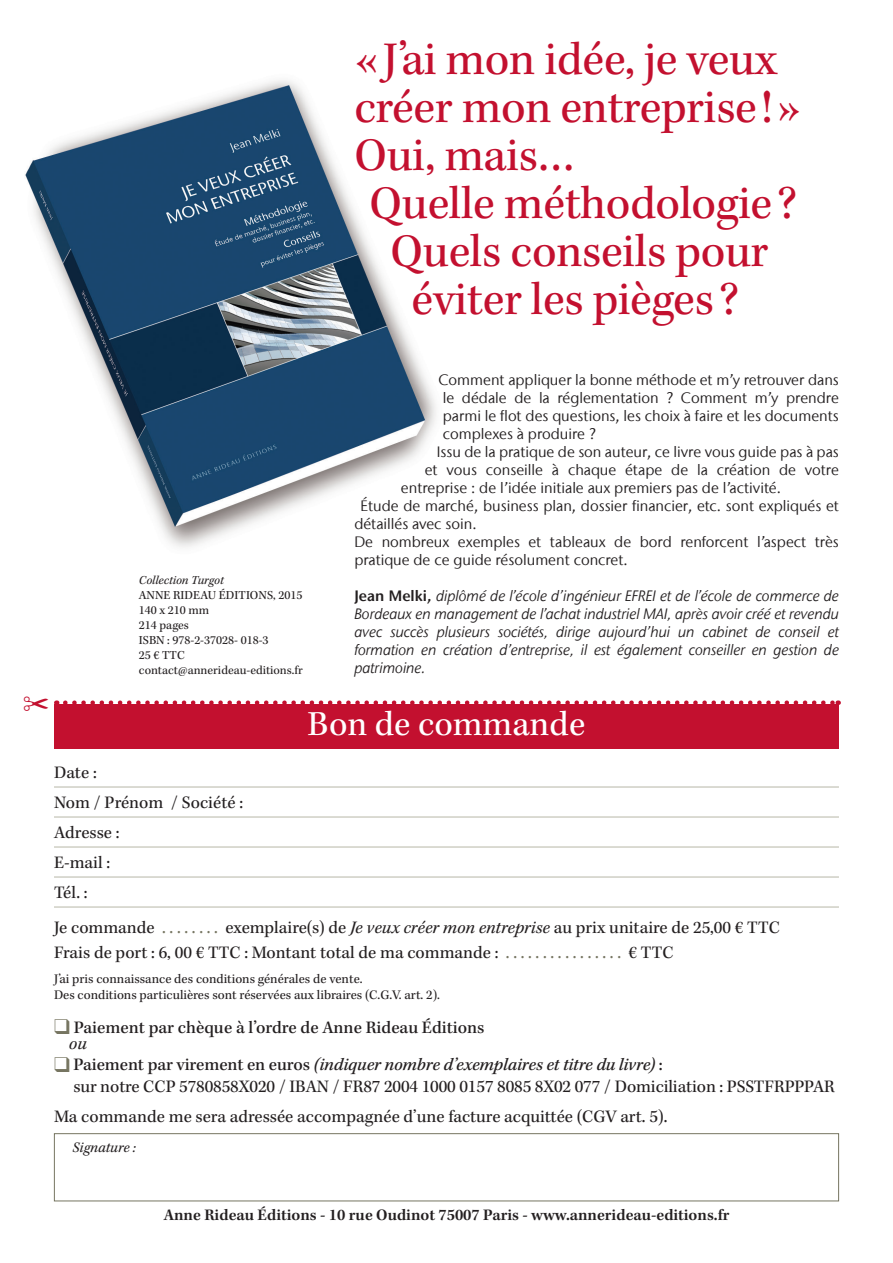
<style>
.page{position:relative;width:893px;height:1263px;background:#fff}
.page>*{position:absolute;margin:0;border:0;box-sizing:border-box;transform-origin:0 0}
.t1{font:48px "Kepler Std";letter-spacing:-.01em;color:#c3102f}
.t2{font:36px "Kepler Std";color:#fff}
.t3{font:18px/30px "Kepler Std";color:#231f20}
.t4{font:500 18px/16.5px "Kepler Std";color:#231f20}
.t5{font:600 16.5px "Kepler Std";color:#231f20}
.t6{font:15px "Stone Sans IIITC Com";color:#231f20}
.t7{font:italic 15px/18px "Stone Sans IIITC Com";color:#231f20;text-align:justify}
.t8{font:italic 15px "Kepler Std";color:#231f20}
.t9{font:13.5px/16.2px "Kepler Std";color:#231f20}
.t10{font:12.6px/15px "Kepler Std";color:#231f20}
.t11{font:italic 12.6px "Kepler Std";color:#231f20}
.s1{font-weight:600;font-style:normal}
.s2{color:#767561}
.s3{font-style:italic}
.s4{font-weight:400;font-style:italic}
.s5{font-weight:500}
.s6{font-weight:500;font-style:italic}
</style>
<div class="page">
<div style="left:54px;top:704px;width:785px;height:44px;background:#c3102f"></div>
<img style="left:25px;top:80px;width:411px;height:468px">
<hr style="left:54px;top:787px;width:785px;height:1px;background:#b7b7a7">
<hr style="left:54px;top:817px;width:785px;height:1px;background:#b7b7a7">
<hr style="left:54px;top:847px;width:785px;height:1px;background:#b7b7a7">
<hr style="left:54px;top:877px;width:785px;height:1px;background:#b7b7a7">
<hr style="left:54px;top:907px;width:785px;height:1px;background:#b7b7a7">
<div style="left:54px;top:1133px;width:785px;height:68px;border:1px solid #767561"></div>
<svg style="left:65px;top:700px;width:774px;height:4px"></svg>
<h1 class="t1" style="left:354px;top:32px;width:424px">«J’ai mon idée, je veux</h1>
<h1 class="t1" style="left:354px;top:80px;width:448px">créer mon entreprise!»</h1>
<h1 class="t1" style="left:354px;top:128px;width:222px">Oui, mais…</h1>
<h1 class="t1" style="left:369px;top:176px;width:429px">Quelle méthodologie?</h1>
<h1 class="t1" style="left:390px;top:224px;width:379px">Quels conseils pour</h1>
<h1 class="t1" style="left:411px;top:272px;width:329px">éviter les pièges ?</h1>
<p class="t6" style="left:438px;top:371px;width:402px">Comment appliquer la bonne méthode et m’y retrouver dans</p>
<p class="t6" style="left:443px;top:389px;width:398px">le dédale de la réglementation ? Comment m’y prendre</p>
<p class="t6" style="left:443px;top:407px;width:398px">parmi le flot des questions, les choix à faire et les documents</p>
<p class="t6" style="left:443px;top:425px;width:154px">complexes à produire ?</p>
<p class="t6" style="left:437px;top:443px;width:404px">Issu de la pratique de son auteur, ce livre vous guide pas à pas</p>
<p class="t6" style="left:425px;top:461px;width:416px">et vous conseille à chaque étape de la création de votre</p>
<p class="t6" style="left:401px;top:479px;width:382px">entreprise : de l’idée initiale aux premiers pas de l’activité.</p>
<p class="t6" style="left:360px;top:497px;width:480px">Étude de marché, business plan, dossier financier, etc. sont expliqués et</p>
<p class="t6" style="left:354px;top:515px;width:124px">détaillés avec soin.</p>
<p class="t6" style="left:354px;top:533px;width:486px">De nombreux exemples et tableaux de bord renforcent l’aspect très</p>
<p class="t6" style="left:354px;top:551px;width:275px">pratique de ce guide résolument concret.</p>
<p class="t7" style="left:354px;top:587px;width:486px"><span class="s1">Jean Melki,</span> diplômé de l’école d’ingénieur EFREI et de l’école de commerce de Bordeaux en management de l’achat industriel MAI, après avoir créé et revendu avec succès plusieurs sociétés, dirige aujourd’hui un cabinet de conseil et formation en création d’entreprise, il est également conseiller en gestion de patrimoine.</p>
<h2 class="t2" style="left:308px;top:704px;width:279px">Bon de commande</h2>
<p class="t11" style="left:139px;top:572px;width:86px">Collection Turgot</p>
<p class="t10" style="left:139px;top:588px;width:165px">ANNE RIDEAU ÉDITIONS, 2015<br>140 x 210 mm<br>214 pages<br>ISBN : 978-2-37028- 018-3<br>25 € TTC contact@annerideau-editions.fr</p>
<p class="t3" style="left:54px;top:758px;width:191px">Date :<br>Nom / Prénom / Société :<br>Adresse :<br>E-mail :<br>Tél. :</p>
<p class="t3" style="left:54px;top:915px;width:727px;line-height:25.8px">Je commande <span class="s2">. . . . . . . .</span> exemplaire(s) de <span class="s3">Je veux créer mon entreprise</span> au prix unitaire de 25,00 € TTC<br>Frais de port : 6, 00 € TTC : Montant total de ma commande : <span class="s2">. . . . . . . . . . . . . . . .</span> € TTC</p>
<p class="t9" style="left:54px;top:971px;width:387px">J’ai pris connaissance des conditions générales de vente.<br>Des conditions particulières sont réservées aux libraires (C.G.V. art. 2).</p>
<p class="t4" style="left:69px;top:1020px;width:417px;text-indent:-15px"><span class="s2">❑</span> Paiement par chèque à l’ordre de Anne Rideau Éditions <span class="s4">ou</span></p>
<p class="t3" style="left:73px;top:1055px;width:763px;line-height:21.6px;text-indent:-19px"><span class="s2">❑</span> <span class="s5">Paiement par virement en euros</span> <span class="s6">(indiquer nombre d’exemplaires et titre du livre)</span> <span class="s5">:<br></span>sur notre CCP 5780858X020 / IBAN / FR87 2004 1000 0157 8085 8X02 077 / Domiciliation : PSSTFRPPPAR</p>
<p class="t3" style="left:54px;top:1102px;width:615px">Ma commande me sera adressée accompagnée d’une facture acquittée (CGV art. 5).</p>
<p class="t8" style="left:73px;top:1139px;width:65px">Signature :</p>
<p class="t5" style="left:164px;top:1206px;width:567px">Anne Rideau Éditions - 10 rue Oudinot 75007 Paris - www.annerideau-editions.fr</p>
</div>
